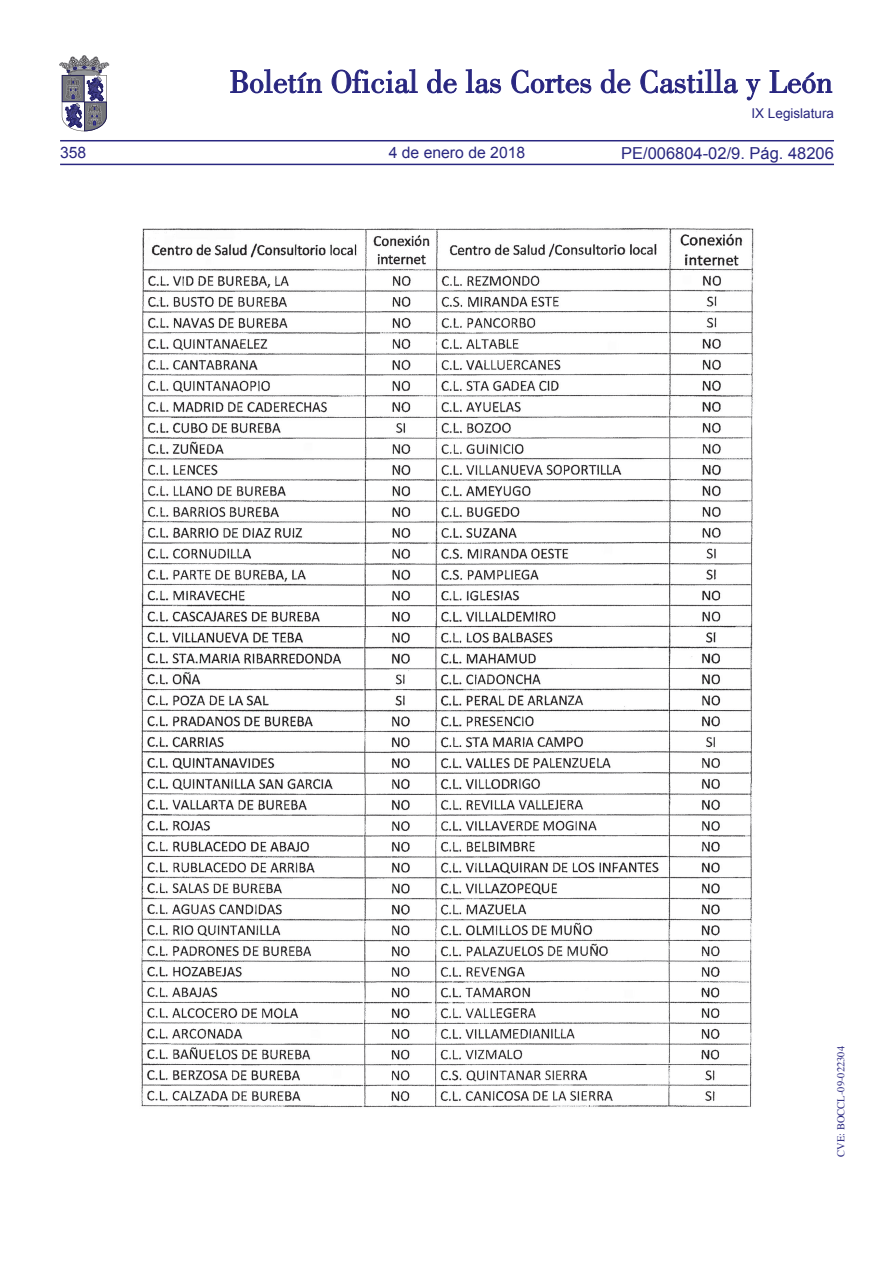
<style>
.page{position:relative;width:893px;height:1263px;background:#fff}
.page>*{position:absolute;margin:0;border:0;box-sizing:border-box;transform-origin:0 0}
.t1{font:16.5px "Arial";color:#292780}
.t2{font:15.75px "Arial";color:#292780}
.t3{font:13.5px "Arial";color:#292780}
.t4{font:10.5px "Times";color:#292780}
</style>
<div class="page">
<hr style="left:60px;top:164px;width:774px;height:1px;background:#292780">
<hr style="left:60px;top:140px;width:774px;height:1px;background:#292780">
<svg style="left:230px;top:69px;width:92px;height:24px"></svg>
<svg style="left:332px;top:69px;width:86px;height:24px"></svg>
<svg style="left:427px;top:69px;width:30px;height:24px"></svg>
<svg style="left:466px;top:69px;width:35px;height:24px"></svg>
<svg style="left:511px;top:70px;width:80px;height:23px"></svg>
<svg style="left:601px;top:69px;width:29px;height:24px"></svg>
<svg style="left:640px;top:69px;width:98px;height:24px"></svg>
<svg style="left:746px;top:79px;width:14px;height:21px"></svg>
<svg style="left:770px;top:70px;width:62px;height:23px"></svg>
<svg style="left:60px;top:55px;width:49px;height:76px"></svg>
<img style="left:141px;top:228px;width:613px;height:880px">
<p class="t2" style="left:60px;top:142px;width:28px">358</p>
<p class="t2" style="left:389px;top:142px;width:138px">4 de enero de 2018</p>
<p class="t3" style="left:751px;top:105px;width:84px">IX Legislatura</p>
<p class="t1" style="left:621px;top:142px;width:214px">PE/006804-02/9. Pág. 48206</p>
<p class="t4" style="left:831px;top:1157px;width:112px;rotate:-90deg">CVE: BOCCL-09-022304</p>
</div>
